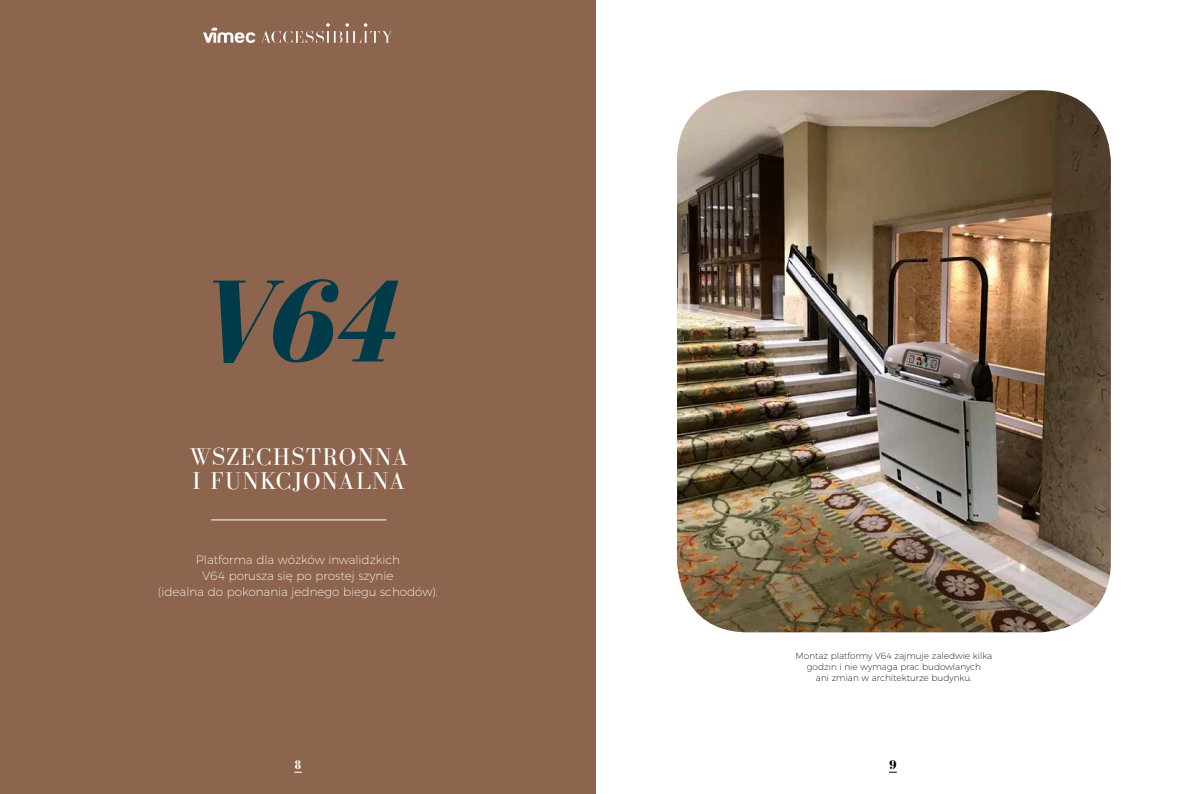
<style>
.page{position:relative;width:1191px;height:794px;background:#fff}
.page>*{position:absolute;margin:0;border:0;box-sizing:border-box;transform-origin:0 0}
.t1{font:italic 700 120px "Bodoni FLF";color:#003b4a}
.t2{font:25px/24px "Bodoni FLF";letter-spacing:.05em;color:#fff}
.t3{font:700 13px "Bodoni FLF";color:#fff}
.t4{font:700 13px "Bodoni FLF";color:#000}
.t5{font:200 12px/16px "Montserrat";color:#fff;text-align:center}
.t6{font:200 9px/11px "Montserrat";color:#000;text-align:center}
</style>
<div class="page">
<div style="left:0;top:0;width:595px;height:794px;background:#8d644d"></div>
<hr style="left:211px;top:519px;width:175px;height:1px;background:#fff">
<svg style="left:203px;top:23px;width:189px;height:20px"></svg>
<img style="left:677px;top:90px;width:433px;height:542px">
<h1 class="t1" style="left:193px;top:277px;width:210px">V64</h1>
<h2 class="t2" style="left:189px;top:445px;width:221px">WSZECHSTRONNA<br>I FUNKCJONALNA</h2>
<h3 class="t5" style="left:158px;top:552px;width:282px">Platforma dla wózków inwalidzkich<br>V64 porusza się po prostej szynie<br>(idealna do pokonania jednego biegu schodów).</h3>
<p class="t6" style="left:795px;top:650px;width:198px">Montaż platformy V64 zajmuje zaledwie kilka godzin i nie wymaga prac budowlanych<br>ani zmian w architekturze budynku.</p>
<h3 class="t3" style="left:294px;top:757px;width:9px">8</h3>
<h3 class="t4" style="left:889px;top:757px;width:9px">9</h3>
</div>
